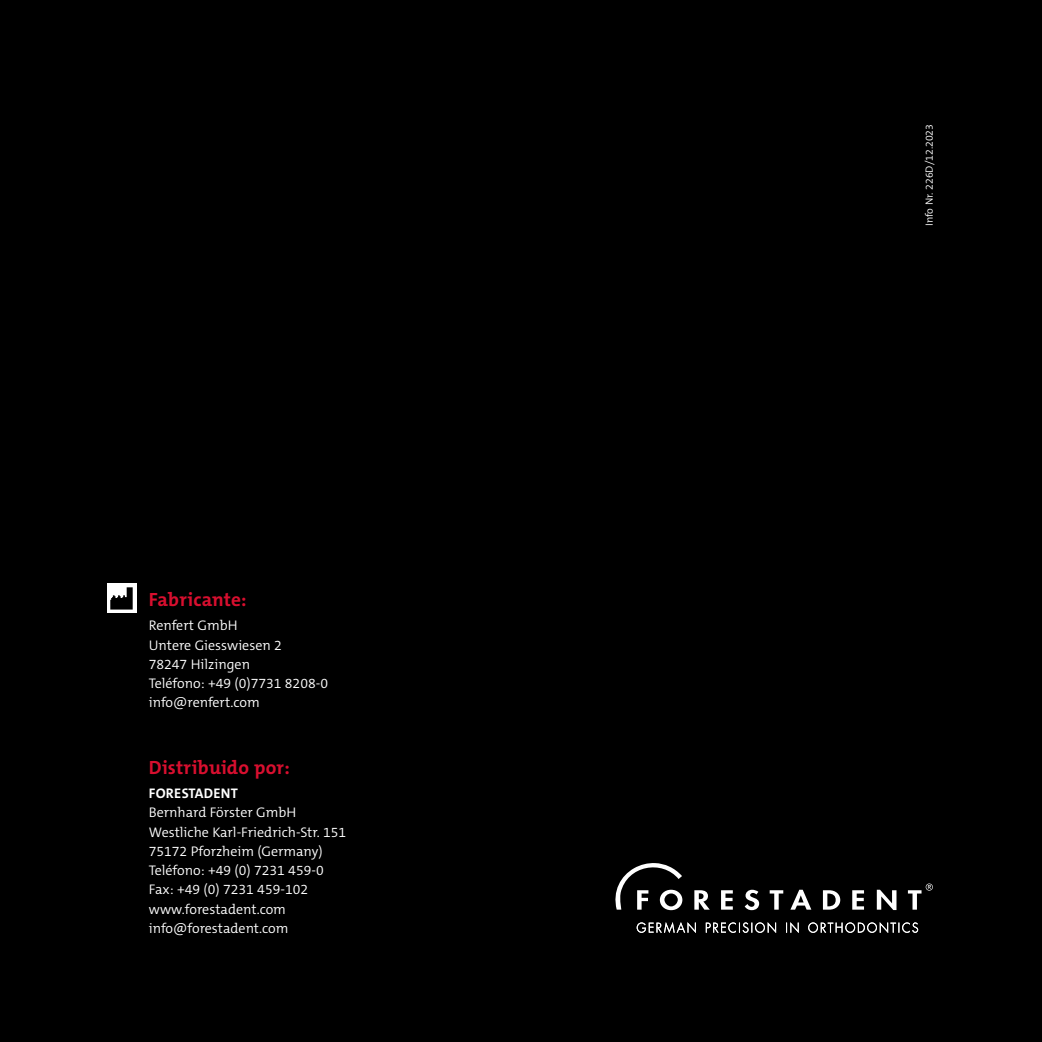
<style>
.page{position:relative;width:1042px;height:1042px;background:#000}
.page>*{position:absolute;margin:0;border:0;box-sizing:border-box;transform-origin:0 0}
.t1{font:700 19.25px "The Mix C5";letter-spacing:.005em;color:#d80f2f}
.t2{font:300 14px/19.2px "The Mix C5";color:#fff}
.t3{font:700 14px "The Mix C5";letter-spacing:.02em;color:#fff}
.t4{font:300 10.5px "The Mix C5";color:#fff}
</style>
<div class="page">
<svg style="left:694px;top:890px;width:15px;height:19px"></svg>
<svg style="left:721px;top:890px;width:12px;height:19px"></svg>
<svg style="left:744px;top:890px;width:15px;height:20px"></svg>
<svg style="left:769px;top:890px;width:14px;height:19px"></svg>
<svg style="left:790px;top:890px;width:21px;height:19px"></svg>
<svg style="left:823px;top:890px;width:17px;height:19px"></svg>
<svg style="left:852px;top:890px;width:12px;height:19px"></svg>
<svg style="left:877px;top:890px;width:19px;height:20px"></svg>
<svg style="left:908px;top:883px;width:25px;height:26px"></svg>
<svg style="left:615px;top:863px;width:67px;height:47px"></svg>
<svg style="left:637px;top:922px;width:281px;height:11px"></svg>
<img style="left:107px;top:583px;width:29px;height:30px">
<h1 class="t1" style="left:149px;top:587px;width:99px">Fabricante:</h1>
<p class="t2" style="left:149px;top:616px;width:181px">Renfert GmbH<br>Untere Giesswiesen 2<br>78247 Hilzingen<br>Teléfono: +49 (0)7731 8208-0 info@renfert.com</p>
<h1 class="t1" style="left:149px;top:755px;width:142px">Distribuido por:</h1>
<p class="t3" style="left:149px;top:784px;width:91px">FORESTADENT</p>
<p class="t2" style="left:149px;top:803px;width:199px">Bernhard Förster GmbH<br>Westliche Karl-Friedrich-Str. 151<br>75172 Pforzheim (Germany)<br>Teléfono: +49 (0) 7231 459-0<br>Fax: +49 (0) 7231 459-102 www.forestadent.com info@forestadent.com</p>
<p class="t4" style="left:922px;top:226px;width:103px;rotate:-90deg">Info Nr. 226D/12.2023</p>
</div>
